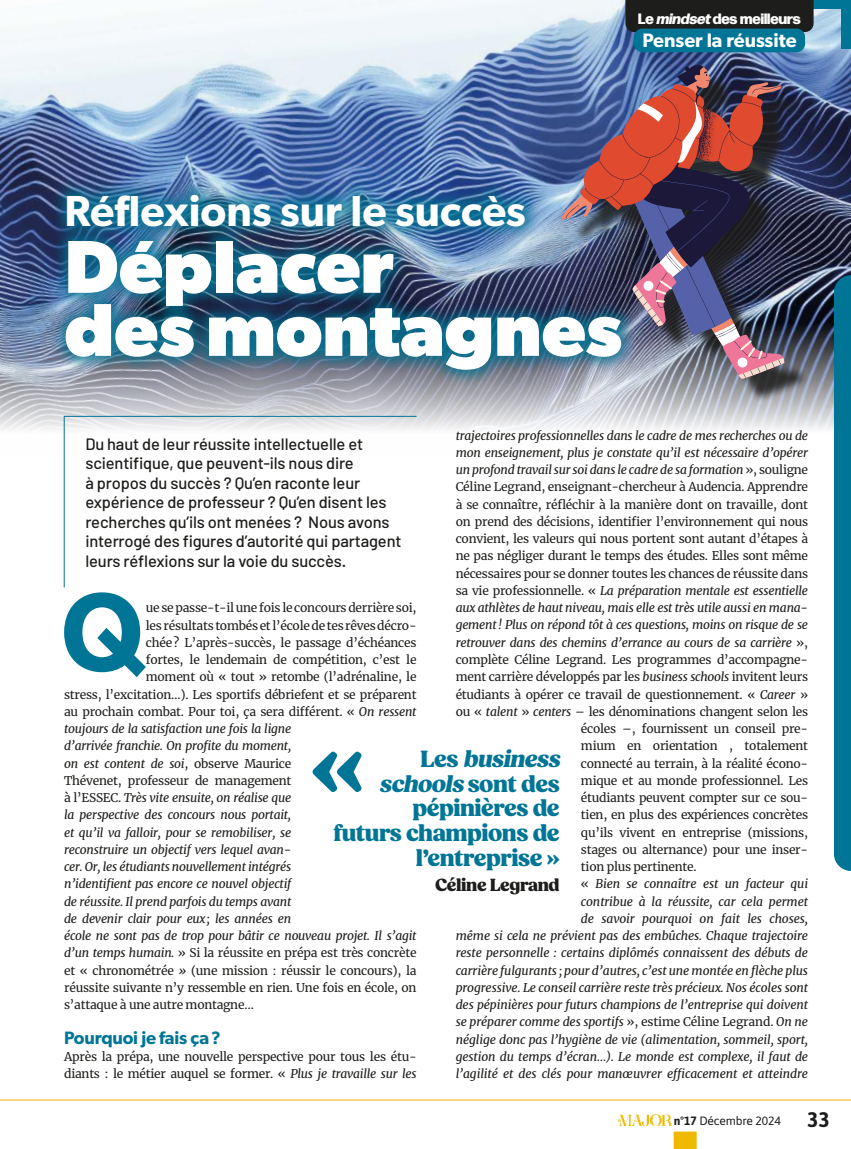
<style>
.page{position:relative;width:851px;height:1149px;background:#fff}
.page>*{position:absolute;margin:0;border:0;box-sizing:border-box;transform-origin:0 0}
.t1{font:700 115.35px "Atkinson Hyperlegible";color:#007595;scale:.95 1}
.t2{font:800 99.75px "Fields";color:#007595}
.t3{font:700 75px/63px "Gibson";color:#fff}
.t4{font:600 43.5px "Gibson";color:#fff}
.t5{font:800 24px/24.8px "Fields";letter-spacing:-.02em;color:#007595;text-align:right}
.t6{font:700 21px "Asap";color:#1d1d1b}
.t7{font:600 19.5px "Gibson";color:#fff}
.t8{font:600 18px "Gibson";letter-spacing:-.01em;color:#007595}
.t9{font:800 18px "Fields";letter-spacing:-.02em;color:#1d1d1b}
.t10{font:500 16.5px/19.5px "Barlow";letter-spacing:-.01em;color:#1d1d1b}
.t11{font:800 15px "Forma DJR Banner";color:#fff}
.t12{font:italic 12px "Merriweather";letter-spacing:-.02em;color:#1d1d1b}
.t13{font:12px/17.2px "Merriweather";letter-spacing:-.02em;color:#1d1d1b}
.t14{font:12px "Asap";letter-spacing:-.015em;color:#1d1d1b}
.s1{font-style:italic}
.s2{font-style:normal}
.s3{font-weight:700}
</style>
<div class="page">
<img style="left:0;top:0;width:850px;height:430px">
<svg style="left:63px;top:415px;width:354px;height:173px"></svg>
<div style="left:50px;top:179px;width:586px;height:206px;background:#007595;opacity:.81"></div>
<div style="left:571px;top:74px;width:237px;height:328px;background:#1d1d1b;opacity:.85"></div>
<img style="left:562px;top:65px;width:222px;height:313px">
<svg style="left:833px;top:275px;width:17px;height:595px;background:#0e7b99"></svg>
<hr style="left:0;top:1099px;width:850px;height:1px;background:#efb900">
<div style="left:673px;top:1131px;width:23px;height:17px;background:#efb900"></div>
<img style="left:618px;top:1114px;width:53px;height:11px">
<div style="left:798px;top:0;width:52px;height:9px;background:#007595"></div>
<div style="left:841px;top:9px;width:9px;height:40px;background:#007595"></div>
<div style="left:625px;top:0;width:188px;height:32px;background:#1d1d1b"></div>
<div style="left:633px;top:29px;width:172px;height:23px;background:#007595;border-radius:9px"></div>
<p class="t11" style="left:638px;top:7px;width:164px">Le <span class="s1">mindset</span>des meilleurs</p>
<h3 class="t7" style="left:642px;top:28px;width:156px">Penser la réussite</h3>
<h3 class="t4" style="left:64px;top:184px;width:463px">Réflexions sur le succès</h3>
<h3 class="t3" style="left:64px;top:233px;width:559px">Déplacer<br>des montagnes</h3>
<p class="t12" style="left:455px;top:427px;width:354px">trajectoires professionnelles dans le cadre de mes recherches ou de</p>
<p class="t12" style="left:455px;top:444px;width:354px">mon enseignement, plus je constate qu’il est nécessaire d’opérer</p>
<p class="t12" style="left:455px;top:461px;width:354px">un profond travail sur soi dans le cadre de sa formation <span class="s2">», souligne</span></p>
<p class="t13" style="left:455px;top:478px;width:354px">Céline Legrand, enseignant-chercheur à Audencia. Apprendre</p>
<p class="t13" style="left:455px;top:495px;width:354px">à se connaître, réfléchir à la manière dont on travaille, dont</p>
<p class="t13" style="left:455px;top:512px;width:354px">on prend des décisions, identifier l’environnement qui nous</p>
<p class="t13" style="left:455px;top:529px;width:354px">convient, les valeurs qui nous portent sont autant d’étapes à</p>
<p class="t13" style="left:455px;top:547px;width:354px">ne pas négliger durant le temps des études. Elles sont même</p>
<p class="t13" style="left:455px;top:564px;width:354px">nécessaires pour se donner toutes les chances de réussite dans</p>
<p class="t12" style="left:455px;top:582px;width:354px"><span class="s2">sa vie professionnelle. «</span> La préparation mentale est essentielle</p>
<p class="t12" style="left:455px;top:599px;width:354px">aux athlètes de haut niveau, mais elle est très utile aussi en mana-</p>
<p class="t12" style="left:455px;top:616px;width:354px">gement ! Plus on répond tôt à ces questions, moins on risque de se</p>
<p class="t12" style="left:455px;top:634px;width:354px">retrouver dans des chemins d’errance au cours de sa carrière <span class="s2">»,</span></p>
<p class="t13" style="left:455px;top:650px;width:354px">complète Céline Legrand. Les programmes d’accompagne-</p>
<p class="t13" style="left:455px;top:667px;width:354px">ment carrière développés par les <span class="s1">business schools</span> invitent leurs</p>
<p class="t13" style="left:455px;top:685px;width:354px">étudiants à opérer ce travail de questionnement. « <span class="s1">Career</span> »</p>
<p class="t13" style="left:455px;top:702px;width:354px">ou « <span class="s1">talent</span> » <span class="s1">centers</span> – les dénominations changent selon les</p>
<p class="t13" style="left:581px;top:719px;width:229px">écoles –, fournissent un conseil pre-</p>
<p class="t13" style="left:581px;top:736px;width:229px">mium en orientation , totalement</p>
<p class="t13" style="left:581px;top:754px;width:229px">connecté au terrain, à la réalité écono-</p>
<p class="t13" style="left:581px;top:771px;width:228px">mique et au monde professionnel. Les</p>
<p class="t13" style="left:581px;top:788px;width:229px">étudiants peuvent compter sur ce sou-</p>
<p class="t13" style="left:581px;top:805px;width:229px">tien, en plus des expériences concrètes</p>
<p class="t13" style="left:581px;top:823px;width:229px">qu’ils vivent en entreprise (missions,</p>
<p class="t13" style="left:581px;top:840px;width:228px">stages ou alternance) pour une inser-</p>
<p class="t13" style="left:581px;top:857px;width:117px">tion plus pertinente.</p>
<p class="t12" style="left:581px;top:875px;width:229px"><span class="s2">«</span> Bien se connaître est un facteur qui</p>
<p class="t12" style="left:581px;top:892px;width:229px">contribue à la réussite, car cela permet</p>
<p class="t12" style="left:581px;top:910px;width:229px">de savoir pourquoi on fait les choses,</p>
<p class="t12" style="left:455px;top:927px;width:354px">même si cela ne prévient pas des embûches. Chaque trajectoire</p>
<p class="t12" style="left:455px;top:944px;width:354px">reste personnelle : certains diplômés connaissent des débuts de</p>
<p class="t12" style="left:455px;top:961px;width:354px">carrière fulgurants ; pour d’autres, c’est une montée en flèche plus</p>
<p class="t12" style="left:455px;top:978px;width:354px">progressive. Le conseil carrière reste très précieux. Nos écoles sont</p>
<p class="t12" style="left:455px;top:996px;width:354px">des pépinières pour futurs champions de l’entreprise qui doivent</p>
<p class="t12" style="left:455px;top:1013px;width:354px">se préparer comme des sportifs <span class="s2">», estime Céline Legrand.</span> On ne</p>
<p class="t12" style="left:455px;top:1030px;width:354px">néglige donc pas l’hygiène de vie (alimentation, sommeil, sport,</p>
<p class="t12" style="left:455px;top:1047px;width:354px">gestion du temps d’écran…). Le monde est complexe, il faut de</p>
<p class="t12" style="left:455px;top:1065px;width:354px">l’agilité et des clés pour manœuvrer efficacement et atteindre</p>
<p class="t10" style="left:85px;top:434px;width:317px">Du haut de leur réussite intellectuelle et scientifique, que peuvent-ils nous dire<br>à propos du succès ? Qu’en raconte leur expérience de professeur ? Qu’en disent les recherches qu’ils ont menées ? Nous avons interrogé des figures d’autorité qui partagent leurs réflexions sur la voie du succès.</p>
<h1 class="t1" style="left:60px;top:565px;width:92px">Q</h1>
<p class="t13" style="left:146px;top:598px;width:272px">ue se passe-t-il une fois le concours derrière soi,</p>
<p class="t13" style="left:146px;top:616px;width:272px">les résultats tombés et l’école de tes rêves décro-</p>
<p class="t13" style="left:146px;top:633px;width:272px">chée ? L’après-succès, le passage d’échéances</p>
<p class="t13" style="left:146px;top:650px;width:272px">fortes, le lendemain de compétition, c’est le</p>
<p class="t13" style="left:146px;top:667px;width:272px">moment où « tout » retombe (l’adrénaline, le</p>
<p class="t13" style="left:64px;top:685px;width:354px">stress, l’excitation…). Les sportifs débriefent et se préparent</p>
<p class="t13" style="left:64px;top:702px;width:354px">au prochain combat. Pour toi, ça sera différent. « <span class="s1">On ressent</span></p>
<p class="t12" style="left:64px;top:720px;width:229px">toujours de la satisfaction une fois la ligne</p>
<p class="t12" style="left:64px;top:737px;width:229px">d’arrivée franchie. On profite du moment,</p>
<p class="t12" style="left:64px;top:754px;width:229px">on est content de soi<span class="s2">, observe Maurice</span></p>
<p class="t13" style="left:64px;top:771px;width:229px">Thévenet, professeur de management</p>
<p class="t12" style="left:64px;top:789px;width:229px"><span class="s2">à l’ESSEC.</span> Très vite ensuite, on réalise que</p>
<p class="t12" style="left:64px;top:806px;width:229px">la perspective des concours nous portait,</p>
<p class="t12" style="left:64px;top:823px;width:229px">et qu’il va falloir, pour se remobiliser, se</p>
<p class="t12" style="left:64px;top:841px;width:228px">reconstruire un objectif vers lequel avan-</p>
<p class="t12" style="left:64px;top:858px;width:229px">cer. Or, les étudiants nouvellement intégrés</p>
<p class="t12" style="left:64px;top:875px;width:229px">n’identifient pas encore ce nouvel objectif</p>
<p class="t12" style="left:64px;top:892px;width:229px">de réussite. Il prend parfois du temps avant</p>
<p class="t12" style="left:64px;top:910px;width:229px">de devenir clair pour eux ; les années en</p>
<p class="t12" style="left:64px;top:927px;width:354px">école ne sont pas de trop pour bâtir ce nouveau projet. Il s’agit</p>
<p class="t13" style="left:64px;top:943px;width:354px"><span class="s1">d’un temps humain.</span> » Si la réussite en prépa est très concrète</p>
<p class="t13" style="left:64px;top:961px;width:354px">et « chronométrée <span class="s1">»</span> (une mission : réussir le concours), la</p>
<p class="t13" style="left:64px;top:978px;width:354px">réussite suivante n’y ressemble en rien. Une fois en école, on</p>
<p class="t13" style="left:64px;top:995px;width:191px">s’attaque à une autre montagne…</p>
<h3 class="t8" style="left:64px;top:1026px;width:158px">Pourquoi je fais ça?</h3>
<p class="t13" style="left:64px;top:1047px;width:354px">Après la prépa, une nouvelle perspective pour tous les étu&shy;diants : le métier auquel se former. « <span class="s1">Plus je travaille sur les</span></p>
<h3 class="t5" style="left:333px;top:746px;width:233px">L e s <span class="s1">business schools</span> s o n t d e s pépinières de<br>futurs champions de l’entreprise »</h3>
<h3 class="t9" style="left:435px;top:873px;width:126px">Céline Legrand</h3>
<h2 class="t2" style="left:310px;top:705px;width:55px">«</h2>
<p class="t14" style="left:673px;top:1112px;width:109px"><span class="s3">n°17</span> Décembre 2024</p>
<h3 class="t6" style="left:807px;top:1105px;width:24px">33</h3>
</div>
